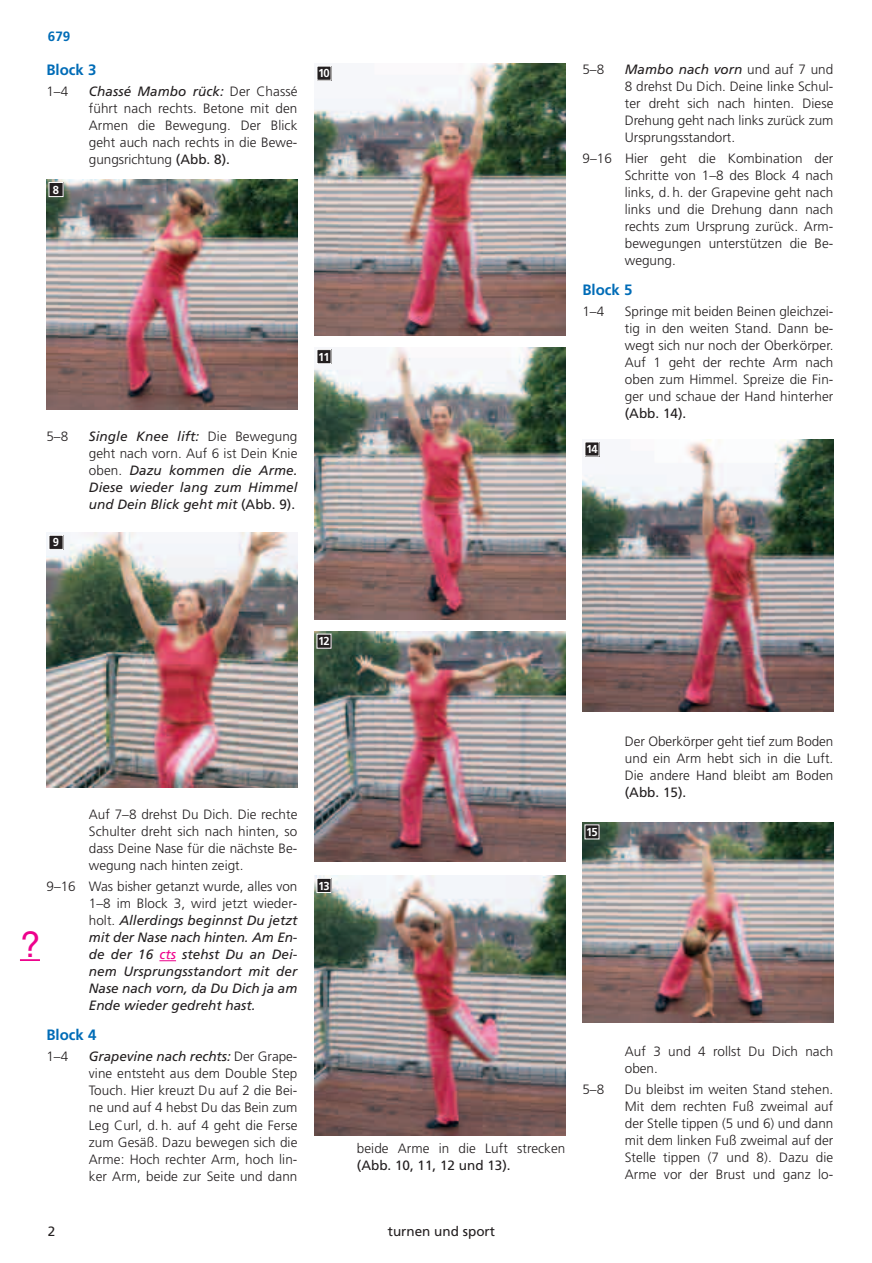
<style>
.page{position:relative;width:872px;height:1263px;background:#fff}
.page>*{position:absolute;margin:0;border:0;box-sizing:border-box;transform-origin:0 0}
.t1{font:36px "Helvetica";color:#ed028c}
.t2{font:700 15px "Frutiger";color:#006cb7}
.t3{font:300 13.5px/17px "Frutiger";letter-spacing:.005em;color:#231f20;text-align:justify}
.t4{font:italic 13.5px/17px "Frutiger";color:#231f20;text-align:justify}
.t5{font:13.5px "Frutiger";color:#231f20}
.t6{font:700 13.5px "Frutiger";color:#006cb7}
.t7{font:700 11.55px "Frutiger";letter-spacing:-.085em;color:#fff}
.s1{font-weight:400;font-style:italic}
.s2{font-weight:400}
.s3{font-weight:300;font-style:normal}
.s4{font-style:normal}
.s5{color:#ed028c}
</style>
<div class="page">
<svg style="left:159px;top:960px;width:17px;height:1px"></svg>
<img style="left:46px;top:180px;width:251px;height:230px">
<div style="left:49px;top:182px;width:14px;height:15px;background:#231f20"></div>
<div style="left:49px;top:182px;width:14px;height:15px;border:1px solid #fff"></div>
<img style="left:46px;top:533px;width:251px;height:255px">
<div style="left:49px;top:535px;width:14px;height:14px;background:#231f20"></div>
<div style="left:49px;top:535px;width:14px;height:15px;border:1px solid #fff"></div>
<img style="left:314px;top:64px;width:251px;height:272px">
<div style="left:317px;top:66px;width:14px;height:14px;background:#231f20"></div>
<div style="left:316px;top:66px;width:15px;height:15px;border:1px solid #fff"></div>
<img style="left:314px;top:347px;width:251px;height:272px">
<div style="left:317px;top:350px;width:14px;height:14px;background:#231f20"></div>
<div style="left:316px;top:349px;width:15px;height:15px;border:1px solid #fff"></div>
<img style="left:314px;top:632px;width:251px;height:229px">
<div style="left:317px;top:634px;width:14px;height:14px;background:#231f20"></div>
<img style="left:314px;top:876px;width:251px;height:259px">
<div style="left:317px;top:878px;width:14px;height:14px;background:#231f20"></div>
<div style="left:316px;top:878px;width:15px;height:15px;border:1px solid #fff"></div>
<img style="left:582px;top:439px;width:251px;height:273px">
<div style="left:585px;top:442px;width:14px;height:14px;background:#231f20"></div>
<div style="left:584px;top:442px;width:15px;height:14px;border:1px solid #fff"></div>
<img style="left:582px;top:822px;width:251px;height:200px">
<div style="left:585px;top:825px;width:14px;height:14px;background:#231f20"></div>
<hr style="left:20px;top:959px;width:20px;height:2px;background:#ed028c">
<p class="t6" style="left:48px;top:31px;width:24px">679</p>
<p class="t2" style="left:46px;top:64px;width:51px">Block 3</p>
<p class="t3" style="left:46px;top:84px;width:23px">1–4</p>
<p class="t3" style="left:89px;top:84px;width:210px"><span class="s1">Chassé Mambo rück:</span> Der Chassé führt nach rechts. Betone mit den Armen die Bewegung. Der Blick geht auch nach rechts in die Bewe&shy;gungsrichtung <span class="s2">(Abb. 8).</span></p>
<p class="t7" style="left:53px;top:185px;width:8px">8</p>
<p class="t7" style="left:318px;top:69px;width:13px">10</p>
<p class="t7" style="left:318px;top:352px;width:13px">11</p>
<p class="t3" style="left:46px;top:428px;width:23px">5–8</p>
<p class="t4" style="left:89px;top:428px;width:210px">Single Knee lift: <span class="s3">Die Bewegung geht nach vorn. Auf 6 ist Dein Knie oben.</span> Dazu kommen die Arme.<br>Diese wieder lang zum Himmel und Dein Blick geht mit <span class="s4">(Abb. 9).</span></p>
<p class="t7" style="left:53px;top:538px;width:8px">9</p>
<p class="t3" style="left:582px;top:62px;width:23px">5–8</p>
<p class="t3" style="left:625px;top:62px;width:210px"><span class="s1">Mambo nach vorn</span> und auf 7 und 8 drehst Du Dich. Deine linke Schul&shy;ter dreht sich nach hinten. Diese Drehung geht nach links zurück zum Ursprungsstandort.</p>
<p class="t3" style="left:625px;top:151px;width:210px;text-indent:-42px">9–16 Hier geht die Kombination der Schritte von 1–8 des Block 4 nach links, d. h. der Grapevine geht nach links und die Drehung dann nach rechts zum Ursprung zurück. Arm&shy;bewegungen unterstützen die Be&shy;wegung.</p>
<p class="t2" style="left:582px;top:284px;width:51px">Block 5</p>
<p class="t3" style="left:582px;top:304px;width:23px">1–4</p>
<p class="t3" style="left:625px;top:304px;width:210px">Springe mit beiden Beinen gleichzei&shy;tig in den weiten Stand. Dann be&shy;wegt sich nur noch der Oberkörper.<br>Auf 1 geht der rechte Arm nach oben zum Himmel. Spreize die Fin&shy;ger und schaue der Hand hinterher</p>
<p class="t5" style="left:625px;top:408px;width:63px">(Abb. 14).</p>
<p class="t7" style="left:586px;top:444px;width:13px">14</p>
<p class="t7" style="left:318px;top:636px;width:13px">12</p>
<h1 class="t1" style="left:20px;top:930px;width:22px">?</h1>
<p class="t3" style="left:89px;top:807px;width:210px">Auf 7–8 drehst Du Dich. Die rechte Schulter dreht sich nach hinten, so dass Deine Nase für die nächste Be&shy;wegung nach hinten zeigt.</p>
<p class="t4" style="left:89px;top:879px;width:210px;text-indent:-42px"><span class="s3">9–16 Was bisher getanzt wurde, alles von 1–8 im Block 3, wird jetzt wieder&shy;holt.</span> Allerdings beginnst Du jetzt mit der Nase nach hinten. Am En&shy;de der 16 <span class="s5">cts</span> stehst Du an Dei&shy;nem Ursprungsstandort mit der Nase nach vorn, da Du Dich ja am Ende wieder gedreht hast.</p>
<p class="t2" style="left:46px;top:1029px;width:51px">Block 4</p>
<p class="t3" style="left:46px;top:1049px;width:23px">1–4</p>
<p class="t3" style="left:89px;top:1049px;width:210px"><span class="s1">Grapevine nach rechts:</span> Der Grape&shy;vine entsteht aus dem Double Step Touch. Hier kreuzt Du auf 2 die Bei&shy;ne und auf 4 hebst Du das Bein zum Leg Curl, d. h. auf 4 geht die Ferse zum Gesäß. Dazu bewegen sich die Arme: Hoch rechter Arm, hoch lin&shy;ker Arm, beide zur Seite und dann</p>
<p class="t7" style="left:318px;top:881px;width:13px">13</p>
<p class="t3" style="left:357px;top:1141px;width:210px">beide Arme in die Luft strecken</p>
<p class="t5" style="left:357px;top:1160px;width:155px">(Abb. 10, 11, 12 und 13).</p>
<p class="t5" style="left:48px;top:1226px;width:9px">2</p>
<p class="t5" style="left:388px;top:1226px;width:109px">turnen und sport</p>
<p class="t7" style="left:586px;top:827px;width:13px">15</p>
<p class="t3" style="left:625px;top:733px;width:210px">Der Oberkörper geht tief zum Boden und ein Arm hebt sich in die Luft.<br>Die andere Hand bleibt am Boden</p>
<p class="t5" style="left:625px;top:786px;width:63px">(Abb. 15).</p>
<p class="t3" style="left:625px;top:1044px;width:210px">Auf 3 und 4 rollst Du Dich nach oben.</p>
<p class="t3" style="left:582px;top:1082px;width:23px">5–8</p>
<p class="t3" style="left:625px;top:1082px;width:210px">Du bleibst im weiten Stand stehen.<br>Mit dem rechten Fuß zweimal auf der Stelle tippen (5 und 6) und dann mit dem linken Fuß zweimal auf der Stelle tippen (7 und 8). Dazu die Arme vor der Brust und ganz lo-</p>
</div>
